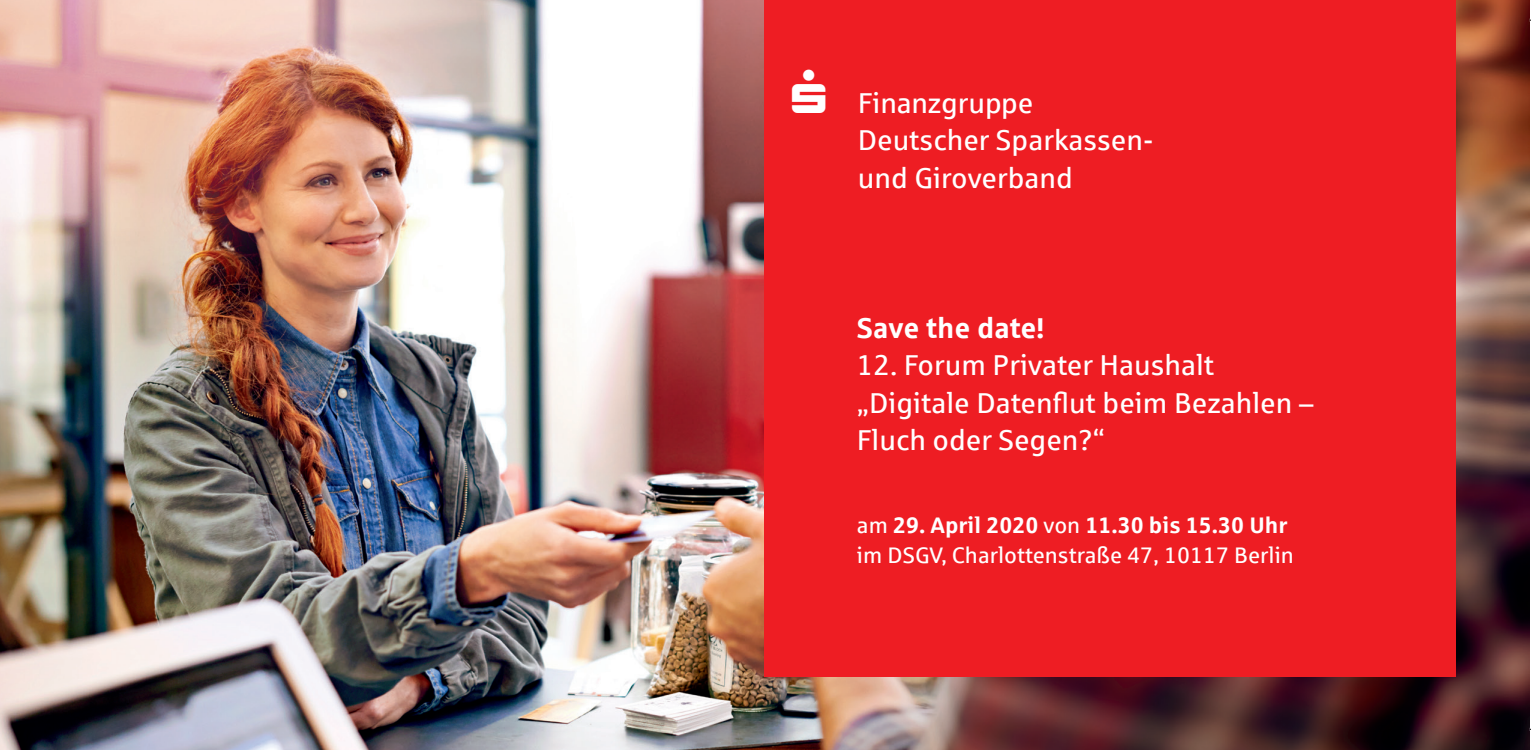
<style>
.page{position:relative;width:1531px;height:750px;background:#fff}
.page>*{position:absolute;margin:0;border:0;box-sizing:border-box;transform-origin:0 0}
.t1{font:28.75px/37.5px "Sparkasse Rg";color:#fff}
.t2{font:700 28.75px "Sparkasse Rg";color:#fff}
.t3{font:22.5px/30px "Sparkasse Rg";color:#fff}
.s1{font-weight:700}
</style>
<div class="page">
<img style="left:0;top:0;width:1530px;height:749px">
<div style="left:764px;top:0;width:691px;height:676px;background:#ee1d23"></div>
<p class="t1" style="left:858px;top:83px;width:297px">Finanzgruppe<br>Deutscher Sparkassen&shy;und Giroverband</p>
<p class="t2" style="left:857px;top:309px;width:189px">Save the date!</p>
<p class="t1" style="left:857px;top:346px;width:458px">12. Forum Privater Haushalt „Digitale Datenflut beim Bezahlen –<br>Fluch oder Segen?“</p>
<p class="t3" style="left:857px;top:509px;width:439px">am <span class="s1">29. April 2020</span> von <span class="s1">11.30 bis 15.30 Uhr </span>im DSGV, Charlottenstraße 47, 10117 Berlin</p>
</div>
